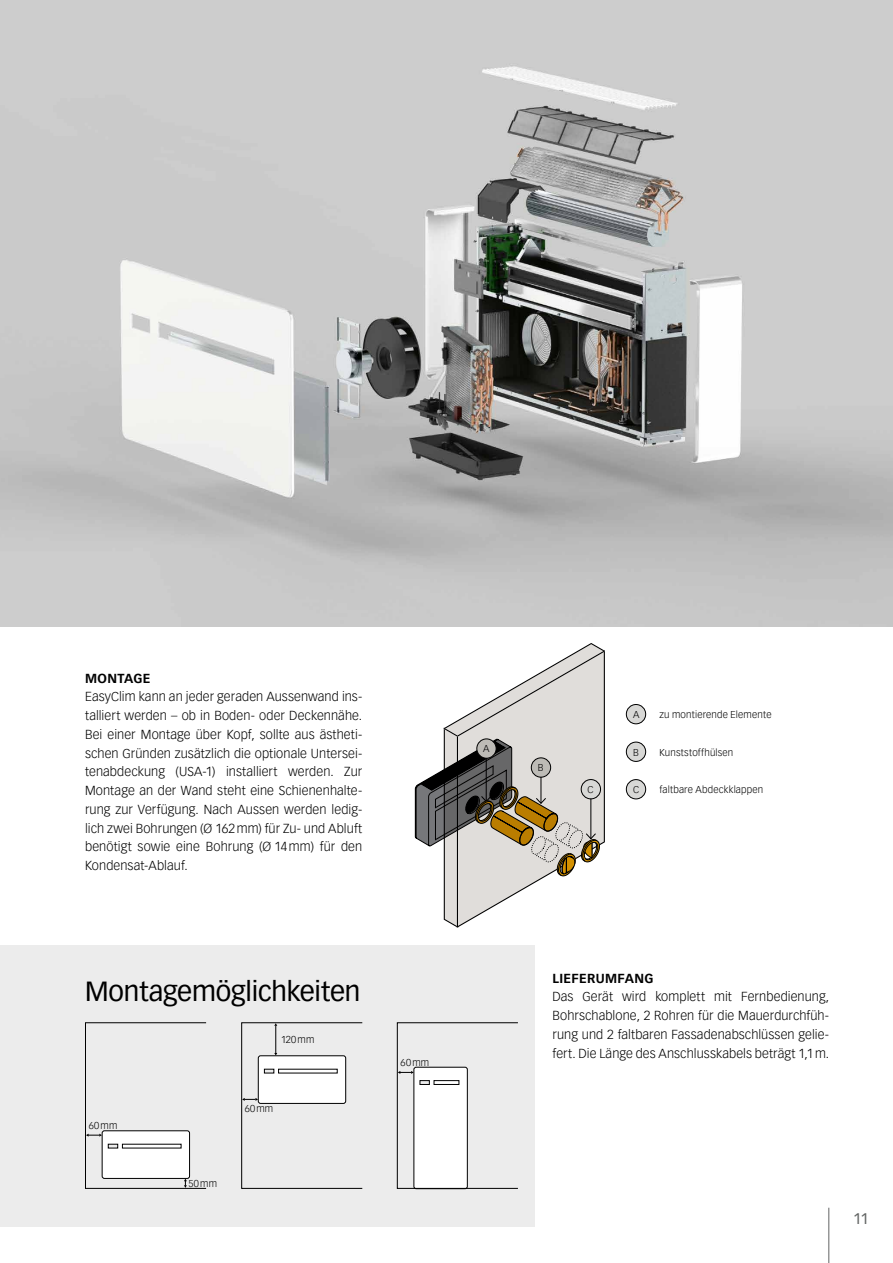
<style>
.page{position:relative;width:893px;height:1263px;background:#fff}
.page>*{position:absolute;margin:0;border:0;box-sizing:border-box;transform-origin:0 0}
.t1{font:27px "Vectora LT Pro";letter-spacing:-.01em;color:#000}
.t2{font:15px "Vectora LT Pro";color:#626463}
.t3{font:300 12.75px/18.8px "Vectora LT Pro";letter-spacing:.01em;color:#000;text-align:justify}
.t4{font:700 12.75px "Vectora LT Pro";letter-spacing:.03em;color:#000}
.t5{font:300 9.75px "Vectora LT Pro";letter-spacing:.02em;color:#000}
</style>
<div class="page">
<img style="left:0;top:0;width:893px;height:626px">
<div style="left:0;top:945px;width:535px;height:281px;background:#ececec"></div>
<div style="left:397px;top:1022px;width:121px;height:167px;border:1px solid #000"></div>
<svg style="left:415px;top:643px;width:190px;height:284px"></svg>
<div style="left:626px;top:704px;width:20px;height:20px;background:#d8d8d6;border-radius:50%"></div>
<div style="left:626px;top:704px;width:20px;height:20px;border:1px solid #000;border-radius:50%"></div>
<div style="left:626px;top:742px;width:20px;height:19px;background:#d8d8d6;border-radius:50%"></div>
<div style="left:626px;top:742px;width:20px;height:20px;border:1px solid #000;border-radius:50%"></div>
<div style="left:626px;top:779px;width:20px;height:20px;background:#d8d8d6;border-radius:50%"></div>
<div style="left:626px;top:779px;width:20px;height:20px;border:1px solid #000;border-radius:50%"></div>
<div style="left:241px;top:1022px;width:122px;height:167px;border:1px solid #000"></div>
<div style="left:85px;top:1022px;width:122px;height:167px;border:1px solid #000"></div>
<svg style="left:86px;top:1130px;width:104px;height:58px"></svg>
<svg style="left:398px;top:1067px;width:70px;height:122px"></svg>
<svg style="left:242px;top:1023px;width:104px;height:81px"></svg>
<hr style="left:828px;top:1208px;width:1px;height:55px;background:#626463">
<p class="t4" style="left:85px;top:670px;width:67px">MONTAGE</p>
<p class="t3" style="left:85px;top:687px;width:279px">EasyClim kann an jeder geraden Aussenwand ins&shy;talliert werden – ob in Boden- oder Deckennähe.<br>Bei einer Montage über Kopf, sollte aus ästheti&shy;schen Gründen zusätzlich die optionale Untersei&shy;tenabdeckung (USA-1) installiert werden. Zur Montage an der Wand steht eine Schienenhalte&shy;rung zur Verfügung. Nach Aussen werden ledig&shy;lich zwei Bohrungen (Ø 162mm) für Zu- und Abluft benötigt sowie eine Bohrung (Ø 14mm) für den Kondensat-Ablauf.</p>
<h1 class="t1" style="left:85px;top:975px;width:277px">Montagemöglichkeiten</h1>
<p class="t5" style="left:89px;top:1119px;width:30px">60mm</p>
<p class="t5" style="left:189px;top:1178px;width:30px">50mm</p>
<p class="t5" style="left:281px;top:1033px;width:35px">120mm</p>
<p class="t5" style="left:245px;top:1102px;width:30px">60mm</p>
<p class="t5" style="left:401px;top:1056px;width:30px">60mm</p>
<p class="t5" style="left:483px;top:743px;width:8px">A</p>
<p class="t5" style="left:538px;top:762px;width:7px">B</p>
<p class="t5" style="left:588px;top:784px;width:8px">C</p>
<p class="t5" style="left:633px;top:708px;width:8px">A</p>
<p class="t5" style="left:633px;top:746px;width:7px">B</p>
<p class="t5" style="left:633px;top:784px;width:8px">C</p>
<p class="t5" style="left:659px;top:709px;width:114px">zu montierende Elemente</p>
<p class="t5" style="left:659px;top:746px;width:75px">Kunststoffhülsen</p>
<p class="t5" style="left:659px;top:784px;width:105px">faltbare Abdeckklappen</p>
<p class="t4" style="left:552px;top:970px;width:102px">LIEFERUMFANG</p>
<p class="t3" style="left:552px;top:987px;width:278px">Das Gerät wird komplett mit Fernbedienung, Bohrschablone, 2 Rohren für die Mauerdurchfüh&shy;rung und 2 faltbaren Fassadenabschlüssen gelie&shy;fert. Die Länge des Anschlusskabels beträgt 1,1m.</p>
<p class="t2" style="left:853px;top:1210px;width:17px">11</p>
</div>
